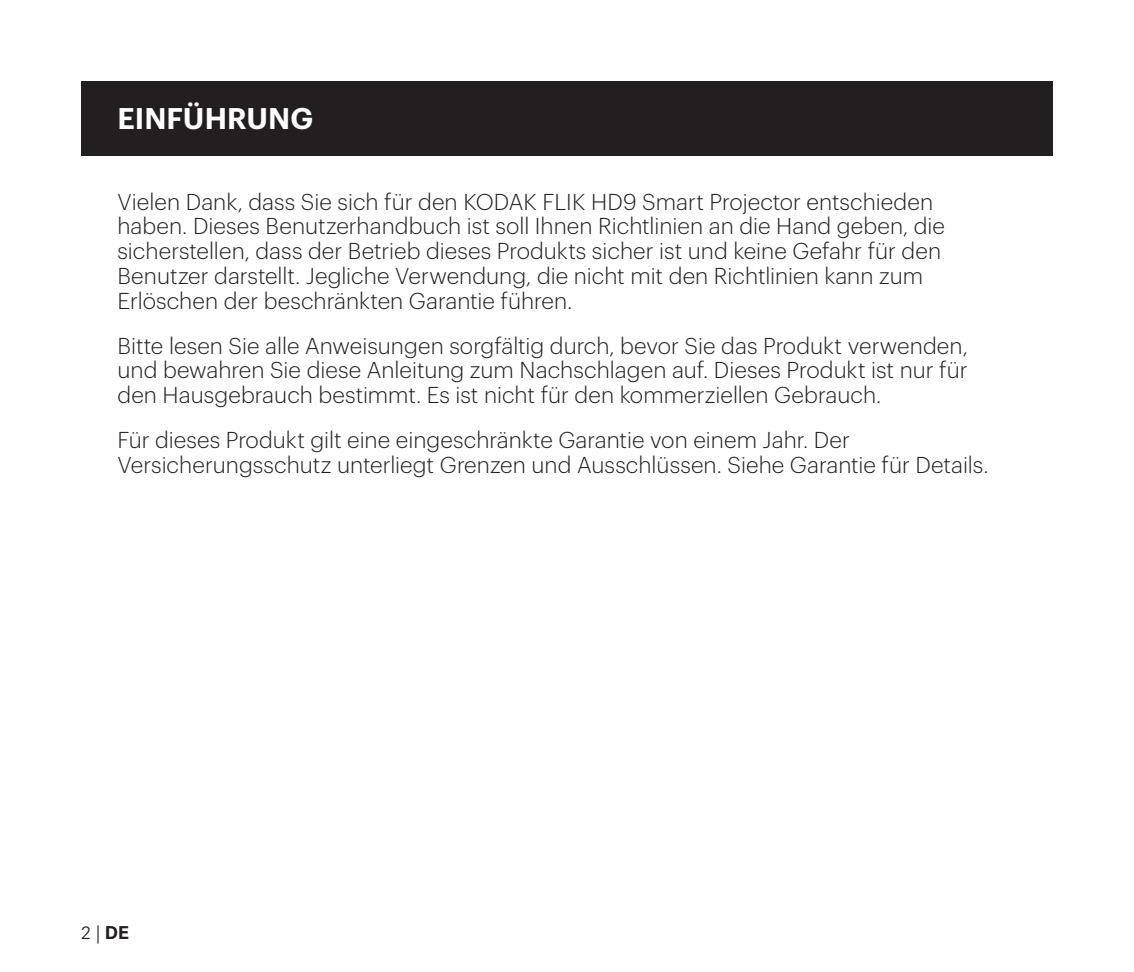
<style>
.page{position:relative;width:1134px;height:972px;background:#fff}
.page>*{position:absolute;margin:0;border:0;box-sizing:border-box;transform-origin:0 0}
.t1{font:600 29.25px "Graphik";letter-spacing:.005em;color:#fff}
.t2{font:300 22.5px/24.8px "Graphik";color:#231f20}
.t3{font:300 18px "Univers LT";color:#231f20}
.s1{font-weight:700}
</style>
<div class="page">
<div style="left:81px;top:81px;width:972px;height:75px;background:#231f20"></div>
<h1 class="t1" style="left:118px;top:96px;width:197px">EINFÜHRUNG</h1>
<p class="t2" style="left:117px;top:187px;width:829px">Vielen Dank, dass Sie sich für den KODAK FLIK HD9 Smart Projector entschieden haben. Dieses Benutzerhandbuch ist soll Ihnen Richtlinien an die Hand geben, die sicherstellen, dass der Betrieb dieses Produkts sicher ist und keine Gefahr für den Benutzer darstellt. Jegliche Verwendung, die nicht mit den Richtlinien kann zum Erlöschen der beschränkten Garantie führen.</p>
<p class="t2" style="left:117px;top:331px;width:852px;text-align:justify">Bitte lesen Sie alle Anweisungen sorgfältig durch, bevor Sie das Produkt verwenden, und bewahren Sie diese Anleitung zum Nachschlagen auf. Dieses Produkt ist nur für den Hausgebrauch bestimmt. Es ist nicht für den kommerziellen Gebrauch.</p>
<p class="t2" style="left:117px;top:426px;width:873px">Für dieses Produkt gilt eine eingeschränkte Garantie von einem Jahr. Der<br>Versicherungsschutz unterliegt Grenzen und Ausschlüssen. Siehe Garantie für Details.</p>
<p class="t3" style="left:81px;top:921px;width:50px">2 | <span class="s1">DE</span></p>
</div>
